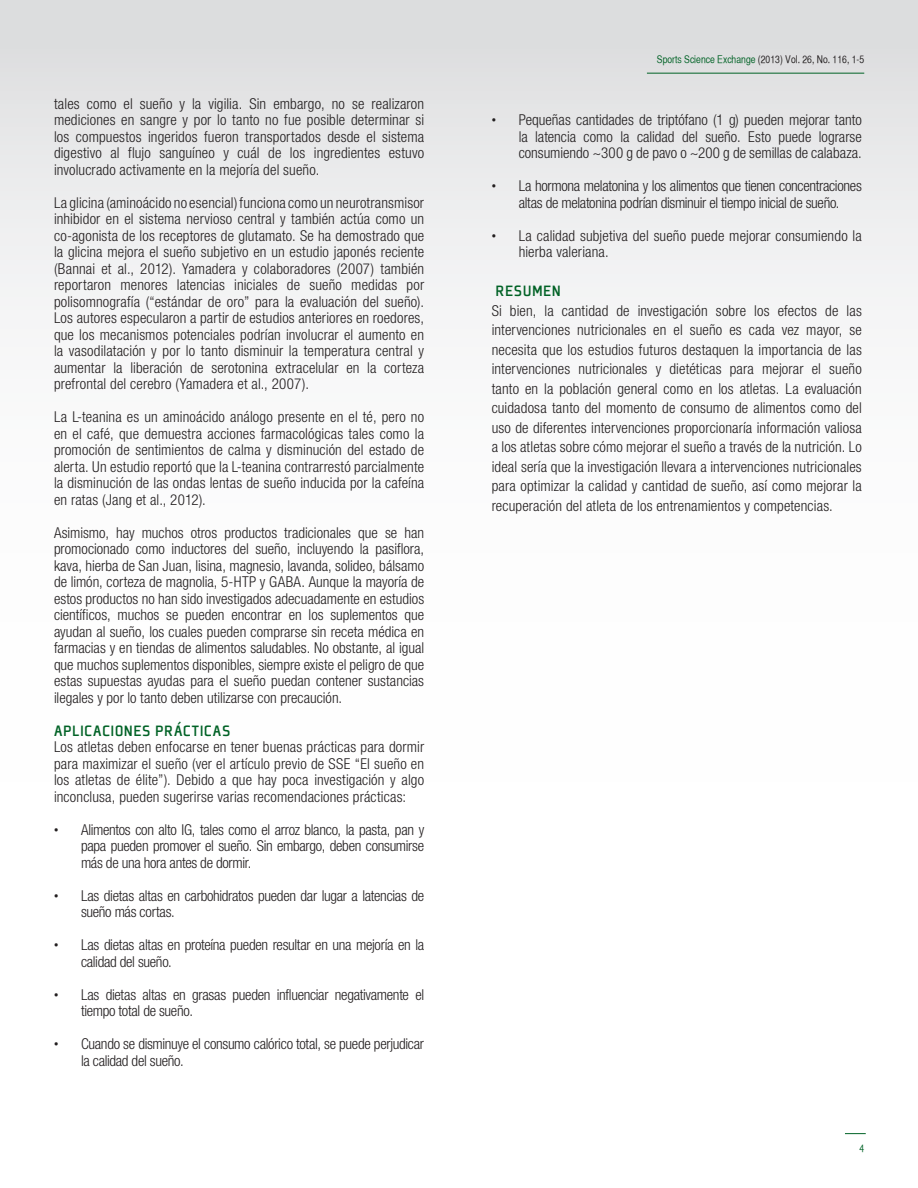
<style>
.page{position:relative;width:918px;height:1188px;background:#fff}
.page>*{position:absolute;margin:0;border:0;box-sizing:border-box;transform-origin:0 0}
.Headings{font:500 16.5px "Plexes Pro";letter-spacing:.03em;color:#016226}
.t1{font:300 condensed 15px/16.5px "Helvetica Neue LT Std";letter-spacing:-.01em;color:#231f20;text-align:justify}
.t2{font:300 condensed 15px/16.5px "Helvetica Neue LT Std";letter-spacing:.01em;color:#231f20}
.t3{font:10.5px "Helvetica CY Plain";color:#231f20}
.t4{font:10.5px "Helvetica CY Plain";color:#016226}
.s1{font-family:"Helvetica CY Plain";font-weight:400;font-stretch:normal}
.s2{color:#016226}
</style>
<div class="page">
<div style="left:0;top:0;width:918px;height:1188px;background:linear-gradient(to bottom,#e8e9ea,#fff)"></div>
<hr style="left:647px;top:73px;width:217px;height:1px;background:#016226">
<svg style="left:845px;top:1133px;width:21px;height:1px"></svg>
<p class="t1" style="left:54px;top:95px;width:372px">tales como el sueño y la vigilia. Sin embargo, no se realizaron mediciones en sangre y por lo tanto no fue posible determinar si los compuestos ingeridos fueron transportados desde el sistema digestivo al flujo sanguíneo y cuál de los ingredientes estuvo involucrado activamente en la mejoría del sueño.</p>
<p class="t1" style="left:54px;top:194px;width:372px">La glicina (aminoácido no esencial) funciona como un neurotransmisor inhibidor en el sistema nervioso central y también actúa como un co-agonista de los receptores de glutamato. Se ha demostrado que la glicina mejora el sueño subjetivo en un estudio japonés reciente (Bannai et al., 2012). Yamadera y colaboradores (2007) también reportaron menores latencias iniciales de sueño medidas por polisomnografía (“estándar de oro” para la evaluación del sueño).<br>Los autores especularon a partir de estudios anteriores en roedores, que los mecanismos potenciales podrían involucrar el aumento en la vasodilatación y por lo tanto disminuir la temperatura central y aumentar la liberación de serotonina extracelular en la corteza prefrontal del cerebro (Yamadera et al., 2007).</p>
<p class="t1" style="left:54px;top:409px;width:372px">La L-teanina es un aminoácido análogo presente en el té, pero no en el café, que demuestra acciones farmacológicas tales como la promoción de sentimientos de calma y disminución del estado de alerta. Un estudio reportó que la L-teanina contrarrestó parcialmente la disminución de las ondas lentas de sueño inducida por la cafeína en ratas (Jang et al., 2012).</p>
<p class="t1" style="left:54px;top:524px;width:372px">Asimismo, hay muchos otros productos tradicionales que se han promocionado como inductores del sueño, incluyendo la pasiflora, kava, hierba de San Juan, lisina, magnesio, lavanda, solideo, bálsamo de limón, corteza de magnolia, 5-HTP y GABA. Aunque la mayoría de estos productos no han sido investigados adecuadamente en estudios científicos, muchos se pueden encontrar en los suplementos que ayudan al sueño, los cuales pueden comprarse sin receta médica en farmacias y en tiendas de alimentos saludables. No obstante, al igual que muchos suplementos disponibles, siempre existe el peligro de que estas supuestas ayudas para el sueño puedan contener sustancias ilegales y por lo tanto deben utilizarse con precaución.</p>
<p class="Headings" style="left:54px;top:721px;width:178px">APLICACIONES PRÁCTICAS</p>
<p class="t1" style="left:54px;top:739px;width:372px">Los atletas deben enfocarse en tener buenas prácticas para dormir para maximizar el sueño (ver el artículo previo de SSE “El sueño en los atletas de élite”). Debido a que hay poca investigación y algo inconclusa, pueden sugerirse varias recomendaciones prácticas:</p>
<p class="t1" style="left:81px;top:821px;width:345px;text-indent:-27px"><span class="s1">•</span> Alimentos con alto IG, tales como el arroz blanco, la pasta, pan y papa pueden promover el sueño. Sin embargo, deben consumirse más de una hora antes de dormir.</p>
<p class="t1" style="left:81px;top:887px;width:345px;text-indent:-27px"><span class="s1">•</span> Las dietas altas en carbohidratos pueden dar lugar a latencias de sueño más cortas.</p>
<p class="t1" style="left:81px;top:937px;width:345px;text-indent:-27px"><span class="s1">•</span> Las dietas altas en proteína pueden resultar en una mejoría en la calidad del sueño.</p>
<p class="t1" style="left:81px;top:986px;width:345px;text-indent:-27px"><span class="s1">•</span> Las dietas altas en grasas pueden influenciar negativamente el tiempo total de sueño.</p>
<p class="t1" style="left:81px;top:1036px;width:345px;text-indent:-27px"><span class="s1">•</span> Cuando se disminuye el consumo calórico total, se puede perjudicar la calidad del sueño.</p>
<p class="t3" style="left:657px;top:53px;width:209px"><span class="s2">Sports Science Exchange</span> (2013) Vol. 26, No. 116, 1-5</p>
<p class="t1" style="left:519px;top:112px;width:345px;text-indent:-27px"><span class="s1">•</span> Pequeñas cantidades de triptófano (1 g) pueden mejorar tanto la latencia como la calidad del sueño. Esto puede lograrse consumiendo ~300 g de pavo o ~200 g de semillas de calabaza.</p>
<p class="t1" style="left:492px;top:178px;width:372px;text-align:center"><span class="s1">•</span> La hormona melatonina y los alimentos que tienen concentraciones altas de melatonina podrían disminuir el tiempo inicial de sueño.</p>
<p class="t2" style="left:519px;top:227px;width:345px;text-indent:-27px"><span class="s1">•</span> La calidad subjetiva del sueño puede mejorar consumiendo la hierba valeriana.</p>
<p class="Headings" style="left:496px;top:281px;width:67px">RESUMEN</p>
<p class="t1" style="left:492px;top:301px;width:372px;line-height:19.5px">Si bien, la cantidad de investigación sobre los efectos de las intervenciones nutricionales en el sueño es cada vez mayor, se necesita que los estudios futuros destaquen la importancia de las intervenciones nutricionales y dietéticas para mejorar el sueño tanto en la población general como en los atletas. La evaluación cuidadosa tanto del momento de consumo de alimentos como del uso de diferentes intervenciones proporcionaría información valiosa a los atletas sobre cómo mejorar el sueño a través de la nutrición. Lo ideal sería que la investigación llevara a intervenciones nutricionales para optimizar la calidad y cantidad de sueño, así como mejorar la recuperación del atleta de los entrenamientos y competencias.</p>
<p class="t4" style="left:859px;top:1142px;width:6px">4</p>
</div>
